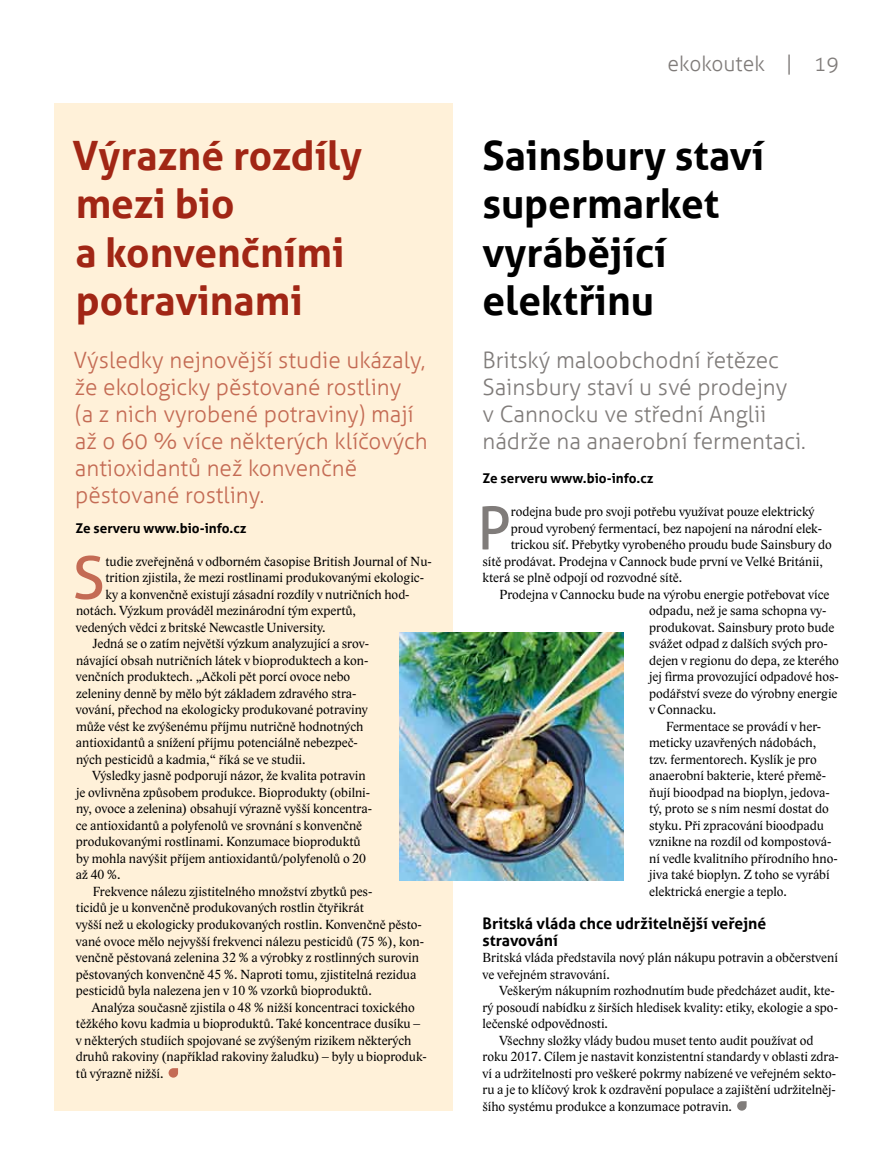
<style>
.page{position:relative;width:893px;height:1170px;background:#fff}
.page>*{position:absolute;margin:0;border:0;box-sizing:border-box;transform-origin:0 0}
.t1{font:59.25px "Aller";color:#807c7a}
.t2{font:59.25px "Aller";color:#c46b54}
.t3{font:700 40.5px/48.6px "Aller";color:#000}
.t4{font:700 40.5px/48.6px "Aller";color:#a12615}
.t5{font:300 22.5px/27px "Aller";color:#c46b54}
.t6{font:300 22.5px/27px "Aller";color:#807c7a}
.t7{font:300 21px "Aller";color:#807c7a}
.t8{font:700 15.75px/16.5px "Aller";color:#000}
.t9{font:13.5px/16.5px "Lido STF";color:#000}
.t10{font:700 13.5px "Aller";color:#000}
</style>
<div class="page">
<svg style="left:737px;top:1101px;width:10px;height:9px"></svg>
<div style="left:54px;top:104px;width:399px;height:1006px;background:#fff1d9"></div>
<img style="left:400px;top:632px;width:224px;height:248px">
<svg style="left:169px;top:1068px;width:9px;height:9px"></svg>
<h2 class="t4" style="left:72px;top:131px;width:291px">Výrazné rozdíly mezi bio<br>a konvenčními potravinami</h2>
<h3 class="t5" style="left:73px;top:346px;width:356px">Výsledky nejnovější studie ukázaly, že ekologicky pěstované rostliny<br>(a z nich vyrobené potraviny) mají až o 60 % více některých klíčových antioxidantů než konvenčně pěstované rostliny.</h3>
<p class="t10" style="left:76px;top:519px;width:173px">Ze serveru www.bio-info.cz</p>
<h1 class="t2" style="left:73px;top:541px;width:34px">S</h1>
<p class="t9" style="left:105px;top:553px;width:328px">tudie zveřejněná v odborném časopise British Journal of Nu-</p>
<p class="t9" style="left:105px;top:569px;width:320px">trition zjistila, že mezi rostlinami produkovanými ekologic-</p>
<p class="t9" style="left:106px;top:586px;width:306px">ky a konvenčně existují zásadní rozdíly v nutričních hod-</p>
<p class="t9" style="left:76px;top:602px;width:282px">notách. Výzkum prováděl mezinárodní tým expertů,</p>
<p class="t9" style="left:76px;top:619px;width:251px">vedených vědci z britské Newcastle University.</p>
<p class="t9" style="left:92px;top:635px;width:278px">Jedná se o zatím největší výzkum analyzující a srov-</p>
<p class="t9" style="left:76px;top:652px;width:294px">návající obsah nutričních látek v bioproduktech a kon-</p>
<p class="t9" style="left:76px;top:668px;width:276px">venčních produktech. „Ačkoli pět porcí ovoce nebo</p>
<p class="t9" style="left:76px;top:685px;width:282px">zeleniny denně by mělo být základem zdravého stra-</p>
<p class="t9" style="left:76px;top:701px;width:294px">vování, přechod na ekologicky produkované potraviny</p>
<p class="t9" style="left:76px;top:718px;width:289px">může vést ke zvýšenému příjmu nutričně hodnotných</p>
<p class="t9" style="left:76px;top:734px;width:283px">antioxidantů a snížení příjmu potenciálně nebezpeč-</p>
<p class="t9" style="left:76px;top:751px;width:231px">ných pesticidů a kadmia,“ říká se ve studii.</p>
<p class="t9" style="left:92px;top:767px;width:275px">Výsledky jasně podporují názor, že kvalita potravin</p>
<p class="t9" style="left:76px;top:784px;width:296px">je ovlivněna způsobem produkce. Bioprodukty (obilni-</p>
<p class="t9" style="left:76px;top:800px;width:298px">ny, ovoce a zelenina) obsahují výrazně vyšší koncentra-</p>
<p class="t9" style="left:76px;top:817px;width:288px">ce antioxidantů a polyfenolů ve srovnání s konvenčně</p>
<p class="t9" style="left:76px;top:833px;width:286px">produkovanými rostlinami. Konzumace bioproduktů</p>
<p class="t9" style="left:76px;top:850px;width:291px">by mohla navýšit příjem antioxidantů/polyfenolů o 20</p>
<p class="t9" style="left:76px;top:866px;width:46px">až 40 %.</p>
<p class="t9" style="left:93px;top:883px;width:281px">Frekvence nálezu zjistitelného množství zbytků pes-</p>
<p class="t9" style="left:76px;top:899px;width:289px">ticidů je u konvenčně produkovaných rostlin čtyřikrát</p>
<p class="t9" style="left:76px;top:916px;width:347px">vyšší než u ekologicky produkovaných rostlin. Konvenčně pěsto-</p>
<p class="t9" style="left:76px;top:932px;width:350px">vané ovoce mělo nejvyšší frekvenci nálezu pesticidů (75 %), kon-</p>
<p class="t9" style="left:76px;top:949px;width:345px">venčně pěstovaná zelenina 32 % a výrobky z rostlinných surovin</p>
<p class="t9" style="left:76px;top:965px;width:342px">pěstovaných konvenčně 45 %. Naproti tomu, zjistitelná rezidua</p>
<p class="t9" style="left:76px;top:982px;width:297px">pesticidů byla nalezena jen v 10 % vzorků bioproduktů.</p>
<p class="t9" style="left:92px;top:998px;width:325px">Analýza současně zjistila o 48 % nižší koncentraci toxického</p>
<p class="t9" style="left:76px;top:1015px;width:346px">těžkého kovu kadmia u bioproduktů. Také koncentrace dusíku –</p>
<p class="t9" style="left:76px;top:1031px;width:337px">v některých studiích spojované se zvýšeným rizikem některých</p>
<p class="t9" style="left:76px;top:1048px;width:353px">druhů rakoviny (například rakoviny žaludku) – byly u bioproduk-</p>
<p class="t9" style="left:76px;top:1064px;width:89px">tů výrazně nižší.</p>
<h3 class="t7" style="left:668px;top:50px;width:173px">ekokoutek | 19</h3>
<h2 class="t3" style="left:482px;top:131px;width:283px">Sainsbury staví supermarket vyrábějící elektřinu</h2>
<h3 class="t6" style="left:482px;top:346px;width:325px">Britský maloobchodní řetězec<br>Sainsbury staví u své prodejny<br>v Cannocku ve střední Anglii nádrže na anaerobní fermentaci.</h3>
<p class="t10" style="left:482px;top:470px;width:173px">Ze serveru www.bio-info.cz</p>
<h1 class="t1" style="left:477px;top:492px;width:35px">P</h1>
<p class="t9" style="left:511px;top:503px;width:305px">rodejna bude pro svoji potřebu využívat pouze elektrický</p>
<p class="t9" style="left:511px;top:520px;width:313px">proud vyrobený fermentací, bez napojení na národní elek-</p>
<p class="t9" style="left:511px;top:536px;width:322px">trickou síť. Přebytky vyrobeného proudu bude Sainsbury do</p>
<p class="t9" style="left:482px;top:553px;width:342px">sítě prodávat. Prodejna v Cannock bude první ve Velké Británii,</p>
<p class="t9" style="left:482px;top:569px;width:201px">která se plně odpojí od rozvodné sítě.</p>
<p class="t9" style="left:499px;top:586px;width:331px">Prodejna v Cannocku bude na výrobu energie potřebovat více</p>
<p class="t9" style="left:649px;top:602px;width:179px">odpadu, než je sama schopna vy-</p>
<p class="t9" style="left:649px;top:619px;width:187px">produkovat. Sainsbury proto bude</p>
<p class="t9" style="left:649px;top:635px;width:180px">svážet odpad z dalších svých pro-</p>
<p class="t9" style="left:649px;top:652px;width:191px">dejen v regionu do depa, ze kterého</p>
<p class="t9" style="left:649px;top:668px;width:191px">jej firma provozující odpadové hos-</p>
<p class="t9" style="left:649px;top:685px;width:190px">podářství sveze do výrobny energie</p>
<p class="t9" style="left:649px;top:701px;width:69px">v Connacku.</p>
<p class="t9" style="left:666px;top:718px;width:156px">Fermentace se provádí v her-</p>
<p class="t9" style="left:649px;top:734px;width:169px">meticky uzavřených nádobách,</p>
<p class="t9" style="left:649px;top:751px;width:169px">tzv. fermentorech. Kyslík je pro</p>
<p class="t9" style="left:649px;top:767px;width:178px">anaerobní bakterie, které přemě-</p>
<p class="t9" style="left:649px;top:784px;width:182px">ňují bioodpad na bioplyn, jedova-</p>
<p class="t9" style="left:649px;top:800px;width:181px">tý, proto se s ním nesmí dostat do</p>
<p class="t9" style="left:649px;top:817px;width:176px">styku. Při zpracování bioodpadu</p>
<p class="t9" style="left:649px;top:833px;width:184px">vznikne na rozdíl od kompostová-</p>
<p class="t9" style="left:649px;top:850px;width:190px">ní vedle kvalitního přírodního hno-</p>
<p class="t9" style="left:649px;top:866px;width:182px">jiva také bioplyn. Z toho se vyrábí</p>
<p class="t9" style="left:649px;top:883px;width:139px">elektrická energie a teplo.</p>
<p class="t8" style="left:482px;top:915px;width:285px">Britská vláda chce udržitelnější veřejné stravování</p>
<p class="t9" style="left:482px;top:949px;width:357px">Britská vláda představila nový plán nákupu potravin a občerstvení ve veřejném stravování.</p>
<p class="t9" style="left:499px;top:982px;width:337px">Veškerým nákupním rozhodnutím bude předcházet audit, kte-</p>
<p class="t9" style="left:482px;top:998px;width:357px">rý posoudí nabídku z širších hledisek kvality: etiky, ekologie a spo-</p>
<p class="t9" style="left:482px;top:1015px;width:127px">lečenské odpovědnosti.</p>
<p class="t9" style="left:499px;top:1031px;width:315px">Všechny složky vlády budou muset tento audit používat od</p>
<p class="t9" style="left:482px;top:1048px;width:358px">roku 2017. Cílem je nastavit konzistentní standardy v oblasti zdra-</p>
<p class="t9" style="left:482px;top:1064px;width:355px">ví a udržitelnosti pro veškeré pokrmy nabízené ve veřejném sekto-</p>
<p class="t9" style="left:482px;top:1081px;width:355px">ru a je to klíčový krok k ozdravění populace a zajištění udržitelněj-</p>
<p class="t9" style="left:482px;top:1097px;width:251px">šího systému produkce a konzumace potravin.</p>
</div>
